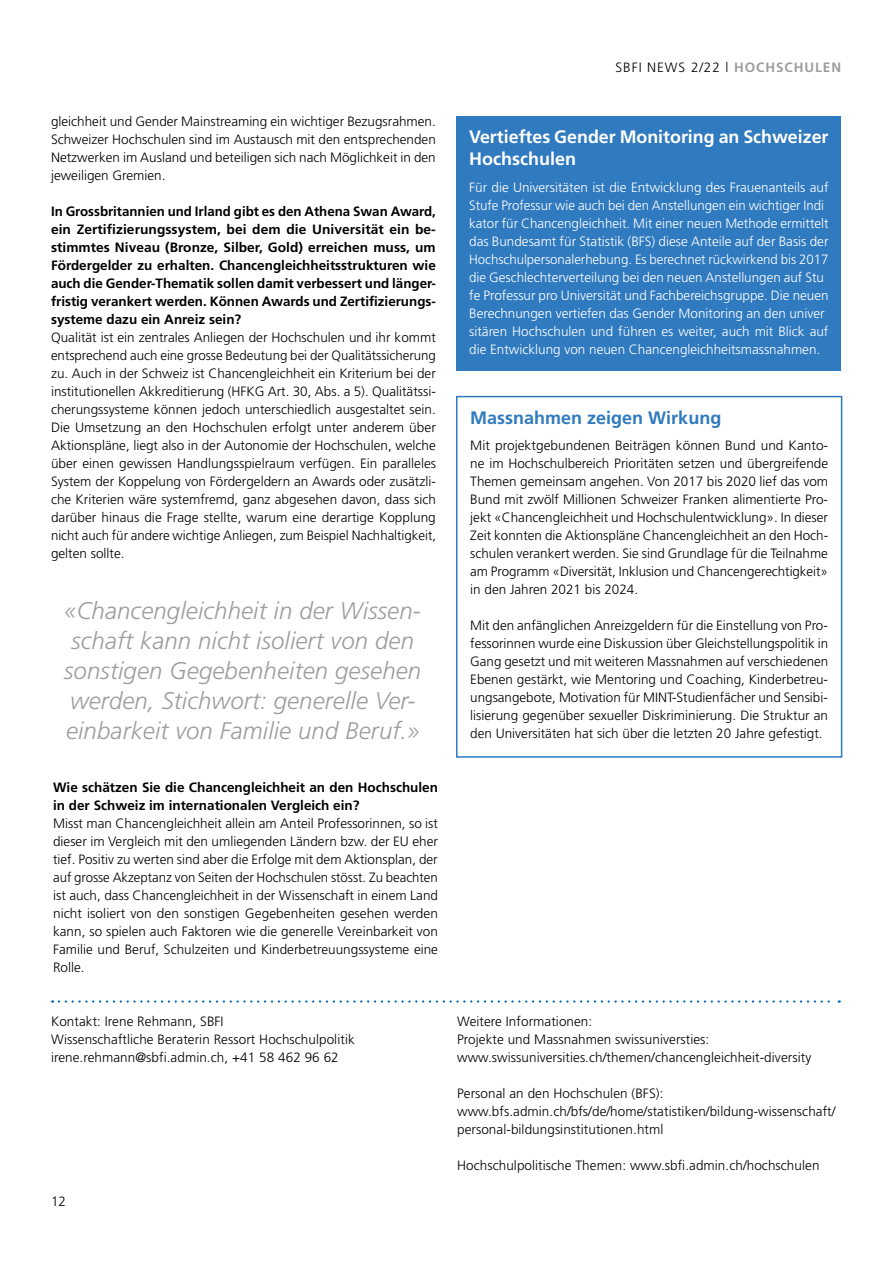
<style>
.page{position:relative;width:893px;height:1263px;background:#fff}
.page>*{position:absolute;margin:0;border:0;box-sizing:border-box;transform-origin:0 0}
.t1{font:italic 300 24px "Frutiger LT Std";letter-spacing:.005em;color:#9d9d9c}
.t2{font:700 18px/22.5px "Frutiger LT Std";color:#fff}
.t3{font:700 18px "Frutiger LT Std";color:#307abf}
.t4{font:300 13.5px/18px "Frutiger LT Std";letter-spacing:.005em;color:#000;text-align:justify}
.t5{font:300 13.5px/18px "Frutiger LT Std";color:#fff}
.t6{font:700 13.5px/18px "Frutiger LT Std";color:#000;text-align:justify}
.t7{font:300 13.5px "Frutiger LT Std";letter-spacing:.07em;color:#000}
.s1{font-weight:700;color:#9d9d9c}
</style>
<div class="page">
<div style="left:456px;top:117px;width:385px;height:254px;background:#307abf"></div>
<div style="left:456px;top:396px;width:386px;height:362px;border:2px solid #307abf"></div>
<svg style="left:59px;top:1000px;width:781px;height:3px"></svg>
<p class="t4" style="left:51px;top:113px;width:386px">gleichheit und Gender Mainstreaming ein wichtiger Bezugsrahmen.<br>Schweizer Hochschulen sind im Austausch mit den entsprechenden Netzwerken im Ausland und beteiligen sich nach Möglichkeit in den jeweiligen Gremien.</p>
<p class="t6" style="left:51px;top:202px;width:386px">In Grossbritannien und Irland gibt es den Athena Swan Award, ein Zertifizierungssystem, bei dem die Universität ein be&shy;stimmtes Niveau (Bronze, Silber, Gold) erreichen muss, um Fördergelder zu erhalten. Chancengleichheitsstrukturen wie auch die Gender-Thematik sollen damit verbessert und länger&shy;fristig verankert werden. Können Awards und Zertifizierungs&shy;systeme dazu ein Anreiz sein?</p>
<p class="t4" style="left:51px;top:329px;width:387px">Qualität ist ein zentrales Anliegen der Hochschulen und ihr kommt entsprechend auch eine grosse Bedeutung bei der Qualitätssicherung zu. Auch in der Schweiz ist Chancengleichheit ein Kriterium bei der institutionellen Akkreditierung (HFKG Art. 30, Abs. a 5). Qualitätssi&shy;cherungssysteme können jedoch unterschiedlich ausgestaltet sein.<br>Die Umsetzung an den Hochschulen erfolgt unter anderem über Aktionspläne, liegt also in der Autonomie der Hochschulen, welche über einen gewissen Handlungsspielraum verfügen. Ein paralleles System der Koppelung von Fördergeldern an Awards oder zusätzli&shy;che Kriterien wäre systemfremd, ganz abgesehen davon, dass sich darüber hinaus die Frage stellte, warum eine derartige Kopplung nicht auch für andere wichtige Anliegen, zum Beispiel Nachhaltigkeit, gelten sollte.</p>
<p class="t1" style="left:65px;top:597px;width:358px">«Chancengleichheit in der Wissen-</p>
<p class="t1" style="left:71px;top:627px;width:344px">schaft kann nicht isoliert von den</p>
<p class="t1" style="left:64px;top:657px;width:359px">sonstigen Gegebenheiten gesehen</p>
<p class="t1" style="left:70px;top:687px;width:347px">werden, Stichwort: generelle Ver-</p>
<h2 class="t1" style="left:66px;top:717px;width:355px">einbarkeit von Familie und Beruf.»</h2>
<p class="t6" style="left:53px;top:778px;width:386px">Wie schätzen Sie die Chancengleichheit an den Hochschulen in der Schweiz im internationalen Vergleich ein?</p>
<p class="t4" style="left:53px;top:815px;width:386px">Misst man Chancengleichheit allein am Anteil Professorinnen, so ist dieser im Vergleich mit den umliegenden Ländern bzw. der EU eher tief. Positiv zu werten sind aber die Erfolge mit dem Aktionsplan, der auf grosse Akzeptanz von Seiten der Hochschulen stösst. Zu beachten ist auch, dass Chancengleichheit in der Wissenschaft in einem Land nicht isoliert von den sonstigen Gegebenheiten gesehen werden kann, so spielen auch Faktoren wie die generelle Vereinbarkeit von Familie und Beruf, Schulzeiten und Kinderbetreuungssysteme eine Rolle.</p>
<p class="t7" style="left:616px;top:60px;width:227px">SBFI NEWS 2/22 l <span class="s1">HOCHSCHULEN</span></p>
<h4 class="t2" style="left:469px;top:125px;width:361px">Vertieftes Gender Monitoring an Schweizer<br>Hochschulen</h4>
<p class="t5" style="left:469px;top:178px;width:361px">Für die Universitäten ist die Entwicklung des Frauenanteils auf Stufe Professur wie auch bei den Anstellungen ein wichtiger Indi kator für Chancengleichheit. Mit einer neuen Methode ermittelt das Bundesamt für Statistik (BFS) diese Anteile auf der Basis der Hochschulpersonalerhebung. Es berechnet rückwirkend bis 2017 die Geschlechterverteilung bei den neuen Anstellungen auf Stu fe Professur pro Universität und Fachbereichsgruppe. Die neuen Berechnungen vertiefen das Gender Monitoring an den univer sitären Hochschulen und führen es weiter, auch mit Blick auf die Entwicklung von neuen Chancengleichheitsmassnahmen.</p>
<h4 class="t3" style="left:470px;top:407px;width:253px">Massnahmen zeigen Wirkung</h4>
<p class="t4" style="left:470px;top:437px;width:359px">Mit projektgebundenen Beiträgen können Bund und Kanto&shy;ne im Hochschulbereich Prioritäten setzen und übergreifende Themen gemeinsam angehen. Von 2017 bis 2020 lief das vom Bund mit zwölf Millionen Schweizer Franken alimentierte Pro&shy;jekt «Chancengleichheit und Hochschulentwicklung». In dieser Zeit konnten die Aktionspläne Chancengleichheit an den Hoch&shy;schulen verankert werden. Sie sind Grundlage für die Teilnahme am Programm «Diversität, Inklusion und Chancengerechtigkeit» in den Jahren 2021 bis 2024.</p>
<p class="t4" style="left:470px;top:617px;width:359px">Mit den anfänglichen Anreizgeldern für die Einstellung von Pro&shy;fessorinnen wurde eine Diskussion über Gleichstellungspolitik in Gang gesetzt und mit weiteren Massnahmen auf verschiedenen Ebenen gestärkt, wie Mentoring und Coaching, Kinderbetreu&shy;ungsangebote, Motivation für MINT-Studienfächer und Sensibi&shy;lisierung gegenüber sexueller Diskriminierung. Die Struktur an den Universitäten hat sich über die letzten 20 Jahre gefestigt.</p>
<p class="t4" style="left:51px;top:1013px;width:305px;text-align:left">Kontakt: Irene Rehmann, SBFI<br>Wissenschaftliche Beraterin Ressort Hochschulpolitik irene.rehmann@sbfi.admin.ch, +41 58 462 96 62</p>
<p class="t4" style="left:457px;top:1013px;width:356px;text-align:left">Weitere Informationen:<br>Projekte und Massnahmen swissuniversties: www.swissuniversities.ch/themen/chancengleichheit-diversity</p>
<p class="t4" style="left:457px;top:1085px;width:380px;text-align:left">Personal an den Hochschulen (BFS): www.bfs.admin.ch/bfs/de/home/statistiken/bildung-wissenschaft/ personal-bildungsinstitutionen.html</p>
<p class="t4" style="left:457px;top:1157px;width:364px">Hochschulpolitische Themen: www.sbfi.admin.ch/hochschulen</p>
<p class="t4" style="left:51px;top:1193px;width:17px">12</p>
</div>
